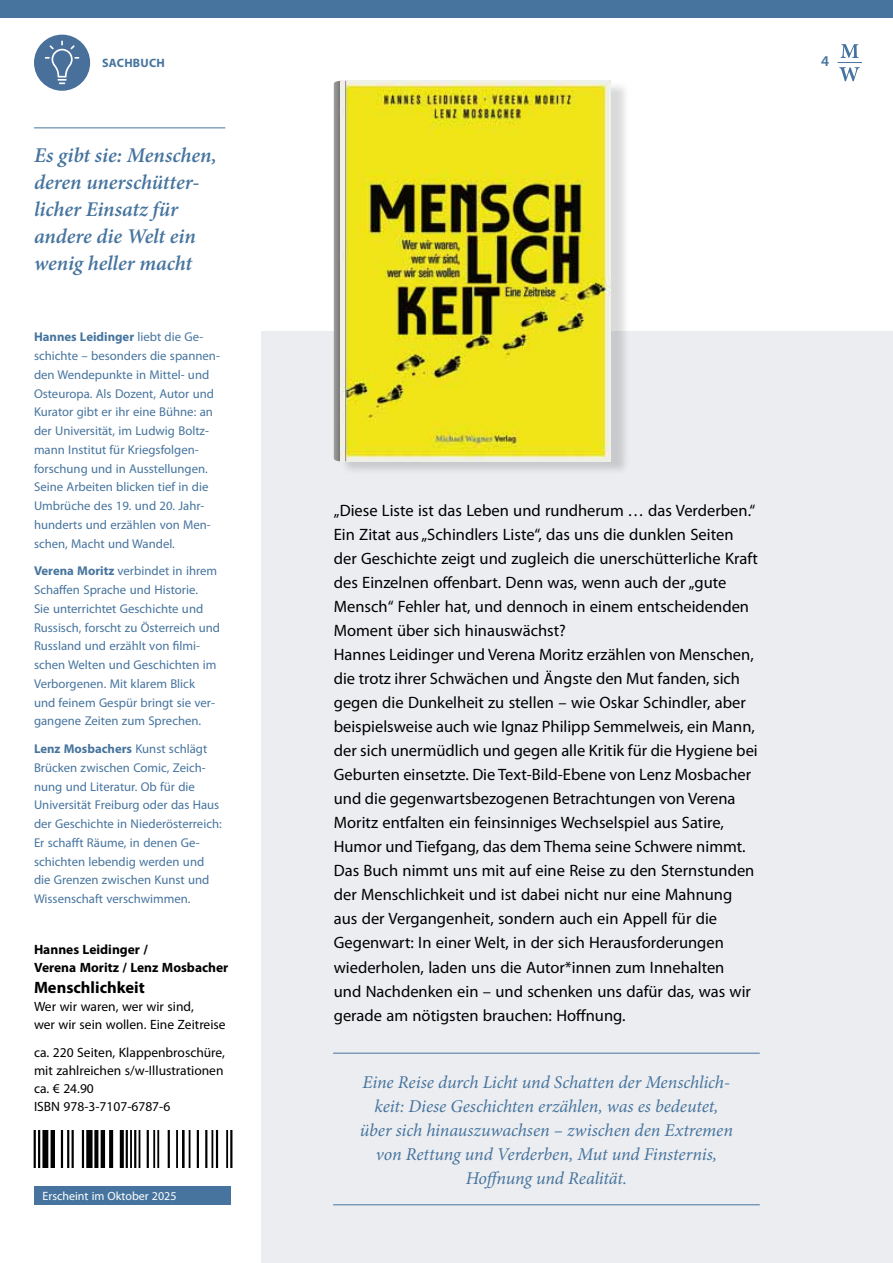
<style>
.page{position:relative;width:893px;height:1263px;background:#fff}
.page>*{position:absolute;margin:0;border:0;box-sizing:border-box;transform-origin:0 0}
.t1{font:italic 600 21px/27px "Minion Pro";letter-spacing:-.005em;color:#46749e}
.t2{font:italic 18px/24px "Minion Pro";letter-spacing:-.005em;color:#46749e;text-align:center}
.t3{font:16.5px/24px "Myriad Pro";color:#000}
.t4{font:700 16.5px "Myriad Pro";color:#000}
.t5{font:600 15px "Myriad Pro";color:#46749e}
.t6{font:13.5px/18px "Myriad Pro";color:#000}
.t7{font:700 13.5px/18px "Myriad Pro";color:#000}
.t8{font:12.75px/18.8px "Myriad Pro";color:#46749e}
.t9{font:700 12.15px "Myriad Pro";letter-spacing:.02em;color:#46749e}
.t10{font:12px "Myriad Pro";color:#fff}
.s1{font-weight:700}
</style>
<div class="page">
<svg style="left:838px;top:44px;width:24px;height:37px"></svg>
<div style="left:261px;top:332px;width:632px;height:931px;background:#ecedf0"></div>
<div style="left:0;top:0;width:893px;height:17px;background:#46749e"></div>
<div style="left:35px;top:35px;width:54px;height:55px;background:#49709b;border-radius:50%"></div>
<div style="left:34px;top:35px;width:56px;height:56px;border:2px solid #49709b;border-radius:50%"></div>
<svg style="left:45px;top:41px;width:34px;height:43px"></svg>
<div style="left:34px;top:1186px;width:197px;height:19px;background:#46749e"></div>
<hr style="left:34px;top:128px;width:191px;height:1px;background:#46749e">
<img style="left:33px;top:1130px;width:200px;height:38px">
<div style="left:339px;top:80px;width:291px;height:395px;background:#000;opacity:.15"></div>
<svg style="left:334px;top:81px;width:7px;height:380px"></svg>
<img style="left:341px;top:81px;width:269px;height:380px">
<hr style="left:345px;top:81px;width:1px;height:380px;background:#706f6f">
<hr style="left:333px;top:1053px;width:427px;height:1px;background:#46749e">
<hr style="left:333px;top:1204px;width:427px;height:1px;background:#46749e">
<p class="t9" style="left:102px;top:56px;width:64px">sachbuch</p>
<p class="t1" style="left:34px;top:142px;width:184px">Es gibt sie: Menschen, deren unerschütter&shy;licher Einsatz für andere die Welt ein wenig heller macht</p>
<p class="t8" style="left:34px;top:328px;width:187px"><span class="s1">Hannes Leidinger</span> liebt die Ge&shy;schichte – besonders die spannen&shy;den Wendepunkte in Mittel- und<br>Osteuropa. Als Dozent, Autor und<br>Kurator gibt er ihr eine Bühne: an der Universität, im Ludwig Boltz&shy;mann Institut für Kriegsfolgen&shy;forschung und in Ausstellungen.<br>Seine Arbeiten blicken tief in die<br>Umbrüche des 19. und 20. Jahr&shy;hunderts und erzählen von Men&shy;schen, Macht und Wandel.</p>
<p class="t8" style="left:34px;top:562px;width:188px"><span class="s1">Verena Moritz</span> verbindet in ihrem<br>Schaffen Sprache und Historie.<br>Sie unterrichtet Geschichte und<br>Russisch, forscht zu Österreich und<br>Russland und erzählt von filmi&shy;schen Welten und Geschichten im<br>Verborgenen. Mit klarem Blick<br>und feinem Gespür bringt sie ver&shy;gangene Zeiten zum Sprechen.</p>
<p class="t8" style="left:34px;top:740px;width:189px"><span class="s1">Lenz Mosbachers</span> Kunst schlägt<br>Brücken zwischen Comic, Zeich&shy;nung und Literatur. Ob für die<br>Universität Freiburg oder das Haus der Geschichte in Niederösterreich:<br>Er schafft Räume, in denen Ge&shy;schichten lebendig werden und die Grenzen zwischen Kunst und<br>Wissenschaft verschwimmen.</p>
<p class="t7" style="left:34px;top:940px;width:196px">Hannes Leidinger /<br>Verena Moritz / Lenz Mosbacher</p>
<p class="t4" style="left:34px;top:978px;width:112px">Menschlichkeit</p>
<p class="t6" style="left:34px;top:998px;width:193px">Wer wir waren, wer wir sind,<br>wer wir sein wollen. Eine Zeitreise</p>
<p class="t6" style="left:34px;top:1044px;width:192px">ca. 220 Seiten, Klappenbroschüre, mit zahlreichen s/w-Illustrationen ca. € 24.90<br>ISBN 978-3-7107-6787-6</p>
<p class="t10" style="left:43px;top:1190px;width:136px">Erscheint im Oktober 2025</p>
<p class="t5" style="left:821px;top:52px;width:10px">4</p>
<p class="t3" style="left:334px;top:499px;width:426px">„Diese Liste ist das Leben und rundherum … das Verderben.“ Ein Zitat aus „Schindlers Liste“, das uns die dunklen Seiten der Geschichte zeigt und zugleich die unerschütterliche Kraft des Einzelnen offenbart. Denn was, wenn auch der „gute Mensch“ Fehler hat, und dennoch in einem entscheidenden Moment über sich hinauswächst?<br>Hannes Leidinger und Verena Moritz erzählen von Menschen, die trotz ihrer Schwächen und Ängste den Mut fanden, sich gegen die Dunkelheit zu stellen – wie Oskar Schindler, aber beispielsweise auch wie Ignaz Philipp Semmelweis, ein Mann, der sich unermüdlich und gegen alle Kritik für die Hygiene bei Geburten einsetzte. Die Text-Bild-Ebene von Lenz Mosbacher und die gegenwartsbezogenen Betrachtungen von Verena Moritz entfalten ein feinsinniges Wechselspiel aus Satire, Humor und Tiefgang, das dem Thema seine Schwere nimmt.<br>Das Buch nimmt uns mit auf eine Reise zu den Sternstunden der Menschlichkeit und ist dabei nicht nur eine Mahnung aus der Vergangenheit, sondern auch ein Appell für die Gegenwart: In einer Welt, in der sich Herausforderungen wiederholen, laden uns die Autor*innen zum Innehalten<br>und Nachdenken ein – und schenken uns dafür das, was wir gerade am nötigsten brauchen: Hoffnung.</p>
<p class="t2" style="left:360px;top:1070px;width:375px">Eine Reise durch Licht und Schatten der Menschlich&shy;keit: Diese Geschichten erzählen, was es bedeutet, über sich hinauszuwachsen – zwischen den Extremen von Rettung und Verderben, Mut und Finsternis, Hoffnung und Realität.</p>
</div>
